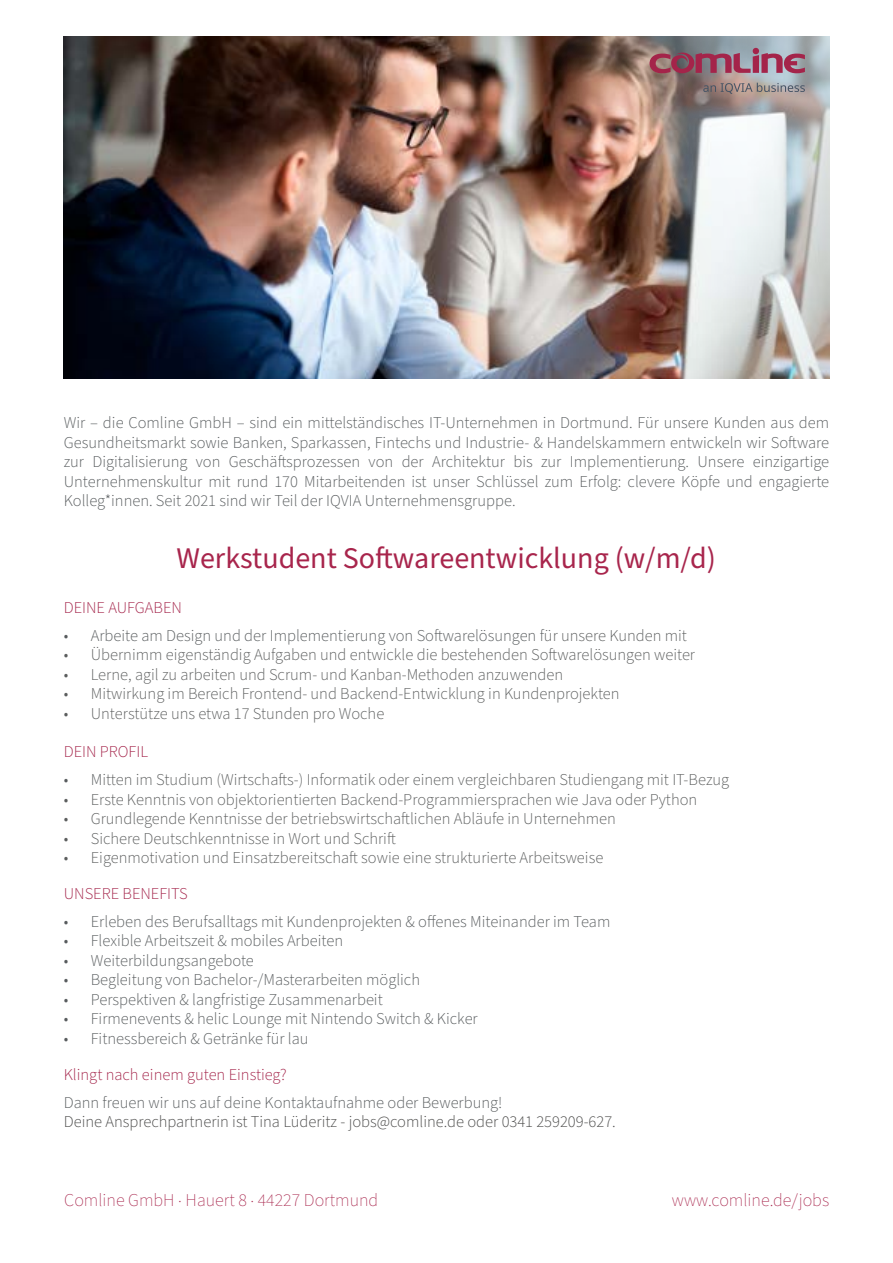
<style>
.page{position:relative;width:893px;height:1263px;background:#fff}
.page>*{position:absolute;margin:0;border:0;box-sizing:border-box;transform-origin:0 0}
.t1{font:30px "Source Sans Pro";color:#a8254c}
.t2{font:200 18px "Source Sans Pro";color:#a8254c}
.t3{font:300 16.5px/19.5px "Source Sans Pro";color:#575b5d;text-align:justify}
.t4{font:300 16.5px "Source Sans Pro";color:#5b5d5d}
.t5{font:300 16.5px "Source Sans Pro";color:#4a4a49}
.t6{font:300 16.5px "Source Sans Pro";color:#a4244a}
.s1{color:#5b5d5d}
.s2{color:#575b5d}
</style>
<div class="page">
<img style="left:64px;top:36px;width:765px;height:342px">
<svg style="left:703px;top:83px;width:102px;height:11px"></svg>
<svg style="left:649px;top:48px;width:156px;height:25px;background:#9a677a"></svg>
<p class="t3" style="left:64px;top:414px;width:767px">Wir – die Comline GmbH – sind ein mittelständisches IT-Unternehmen in Dortmund. Für unsere Kunden aus dem Gesundheitsmarkt sowie Banken, Sparkassen, Fintechs und Industrie- &amp; Handelskammern entwickeln wir Software zur Digitalisierung von Geschäftsprozessen von der Architektur bis zur Implementierung. Unsere einzigartige Unternehmenskultur mit rund 170 Mitarbeitenden ist unser Schlüssel zum Erfolg: clevere Köpfe und engagierte Kolleg*innen. Seit 2021 sind wir Teil der IQVIA Unternehmensgruppe.</p>
<h1 class="t1" style="left:176px;top:538px;width:541px">Werkstudent Softwareentwicklung (w/m/d)</h1>
<p class="t6" style="left:64px;top:596px;width:120px">DEINE AUFGABEN</p>
<p class="t3" style="left:64px;top:626px;width:625px">• Arbeite am Design und der Implementierung von Softwarelösungen f<span class="s1">ür unsere Kunden mit</span></p>
<p class="t4" style="left:64px;top:644px;width:633px">• Übernimm eigenständig Aufgaben und entwickle die bestehenden Softwarelösungen weiter</p>
<p class="t4" style="left:64px;top:663px;width:501px">• Lerne, agil zu arbeiten und Scrum- und Kanban-Methoden anzuwenden</p>
<p class="t4" style="left:64px;top:683px;width:557px">• Mitwirkung im Bereich Frontend- und Backend-Entwicklung in Kundenprojekten</p>
<p class="t4" style="left:64px;top:702px;width:322px">• Unterstütze uns etwa 17 Stunden pro Woche</p>
<p class="t6" style="left:64px;top:741px;width:86px">DEIN PROFIL</p>
<p class="t4" style="left:64px;top:769px;width:667px"><span class="s2">• M</span>itten im Studium (Wirtschafts-) Informatik oder einem vergleichbaren Studiengang mit IT-Bezug</p>
<p class="t4" style="left:64px;top:788px;width:635px">• Erste Kenntnis von objektorientierten Backend-Programmiersprachen wie Java oder Python</p>
<p class="t4" style="left:64px;top:808px;width:554px">• Grundlegende Kenntnisse der betriebswirtschaftlichen Abläufe in Unternehmen</p>
<p class="t4" style="left:64px;top:827px;width:334px">• Sichere Deutschkenntnisse in Wort und Schrift</p>
<p class="t4" style="left:64px;top:847px;width:541px">• Eigenmotivation und Einsatzbereitschaft sowie eine strukturierte Arbeitsweise</p>
<p class="t6" style="left:64px;top:882px;width:125px">UNSERE BENEFITS</p>
<p class="t3" style="left:64px;top:912px;width:548px">• Erleben des Berufsalltags mit Kundenprojekten &amp; offenes Miteinander im Team</p>
<p class="t3" style="left:64px;top:932px;width:281px">• Flexible Arbeitszeit &amp; mobiles Arbeiten</p>
<p class="t3" style="left:64px;top:951px;width:192px">• Weiterbildungsangebote</p>
<p class="t3" style="left:64px;top:971px;width:358px">• Begleitung von Bachelor-/Masterarbeiten möglich</p>
<p class="t3" style="left:64px;top:990px;width:321px">• Perspektiven &amp; langfristige Zusammenarbeit</p>
<p class="t3" style="left:64px;top:1010px;width:415px">• Firmenevents &amp; helic Lounge mit Nintendo Switch &amp; Kicker</p>
<p class="t3" style="left:64px;top:1029px;width:246px">• Fitnessbereich &amp; Getränke für lau</p>
<p class="t6" style="left:64px;top:1063px;width:224px">Klingt nach einem guten Einstieg?</p>
<p class="t3" style="left:64px;top:1093px;width:440px">Dann freuen wir uns auf deine Kontaktaufnahme oder Bewerbung!</p>
<p class="t5" style="left:64px;top:1111px;width:553px">Deine Ansprechpartnerin ist Tina Lüderitz - jobs@comline.de oder 0341 259209-627.</p>
<p class="t2" style="left:64px;top:1188px;width:316px">Comline GmbH . Hauert 8 . 44227 Dortmund</p>
<p class="t2" style="left:672px;top:1188px;width:159px">www.comline.de/jobs</p>
</div>
